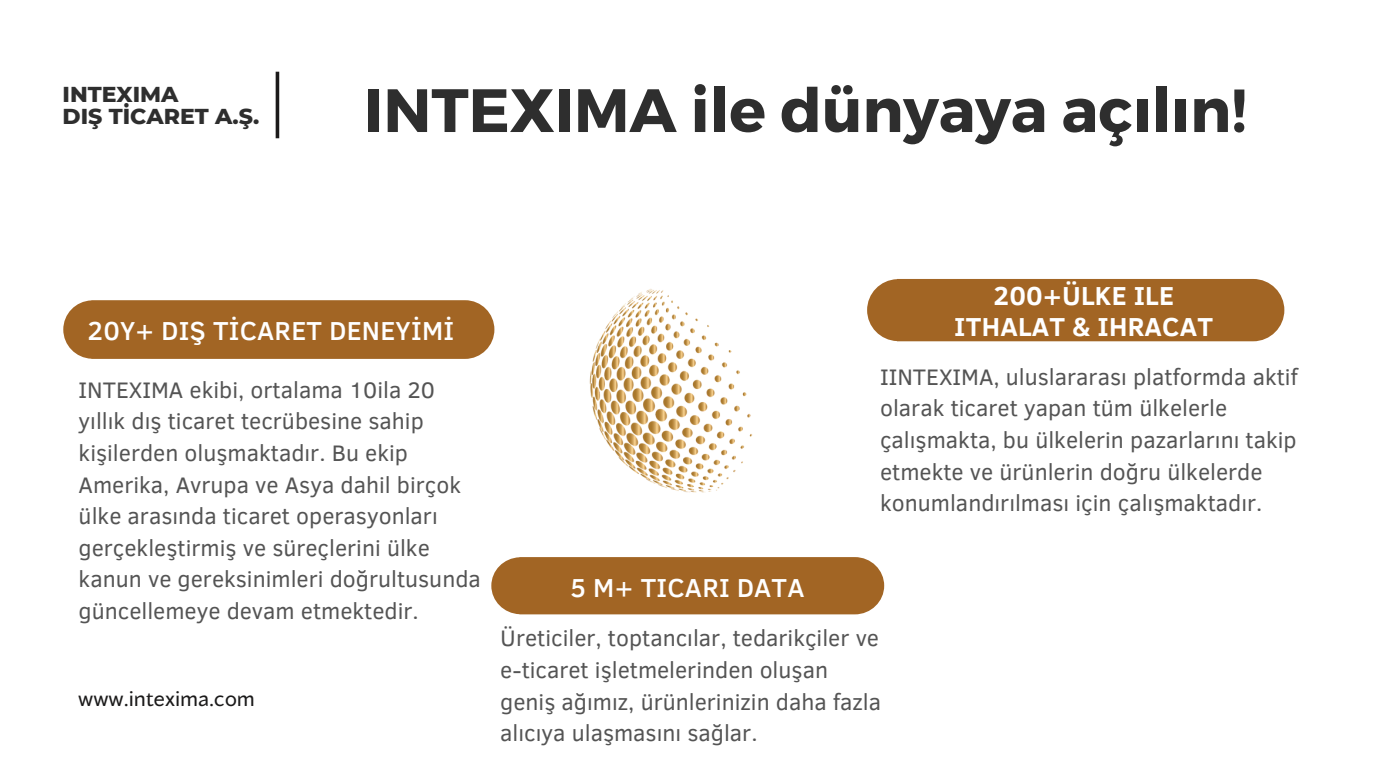
<style>
.page{position:relative;width:1380px;height:776px;background:#fff}
.page>*{position:absolute;margin:0;border:0;box-sizing:border-box;transform-origin:0 0}
.t1{font:700 61px "Montserrat";color:#2e2e2e}
.t2{font:500 26.6px "Clear Sans";letter-spacing:.01em;color:#fff}
.t3{font:700 26.6px "Clear Sans";letter-spacing:.01em;color:#fff}
.t4{font:23px/31.6px "Clear Sans";color:#545454}
.t5{font:800 22px "Montserrat";color:#2e2e2e}
.t6{font:21px "Blacker Sans Pro";color:#1b1a1a}
</style>
<div class="page">
<hr style="left:276px;top:72px;width:3px;height:66px;background:#1b1a1a">
<img style="left:589px;top:289px;width:164px;height:204px">
<div style="left:491px;top:557px;width:393px;height:57px;background:#a26524"></div>
<div style="left:867px;top:279px;width:417px;height:62px;background:#a26524;border-radius:31px"></div>
<div style="left:63px;top:300px;width:431px;height:59px;background:#a26524;border-radius:29px"></div>
<p class="t5" style="left:63px;top:81px;width:117px">INTEXIMA</p>
<p class="t5" style="left:63px;top:102px;width:198px">DIŞ TİCARET A.Ş.</p>
<p class="t1" style="left:364px;top:71px;width:884px">INTEXIMA ile dünyaya açılın!</p>
<p class="t2" style="left:88px;top:311px;width:368px">20Y+ DIŞ TİCARET DENEYİMİ</p>
<p class="t4" style="left:79px;top:372px;width:404px">INTEXIMA ekibi, ortalama 10ila 20 yıllık dış ticaret tecrübesine sahip kişilerden oluşmaktadır. Bu ekip Amerika, Avrupa ve Asya dahil birçok ülke arasında ticaret operasyonları gerçekleştirmiş ve süreçlerini ülke kanun ve gereksinimleri doğrultusunda güncellemeye devam etmektedir.</p>
<p class="t6" style="left:78px;top:685px;width:178px">www.intexima.com</p>
<p class="t3" style="left:993px;top:276px;width:182px">200+ÜLKE ILE</p>
<p class="t3" style="left:954px;top:308px;width:261px">ITHALAT &amp; IHRACAT</p>
<p class="t2" style="left:570px;top:567px;width:236px">5 M+ TICARI DATA</p>
<p class="t4" style="left:880px;top:359px;width:419px">IINTEXIMA, uluslararası platformda aktif olarak ticaret yapan tüm ülkelerle çalışmakta, bu ülkelerin pazarlarını takip etmekte ve ürünlerin doğru ülkelerde konumlandırılması için çalışmaktadır.</p>
<p class="t4" style="left:500px;top:621px;width:382px">Üreticiler, toptancılar, tedarikçiler ve e-ticaret işletmelerinden oluşan geniş ağımız, ürünlerinizin daha fazla alıcıya ulaşmasını sağlar.</p>
</div>
